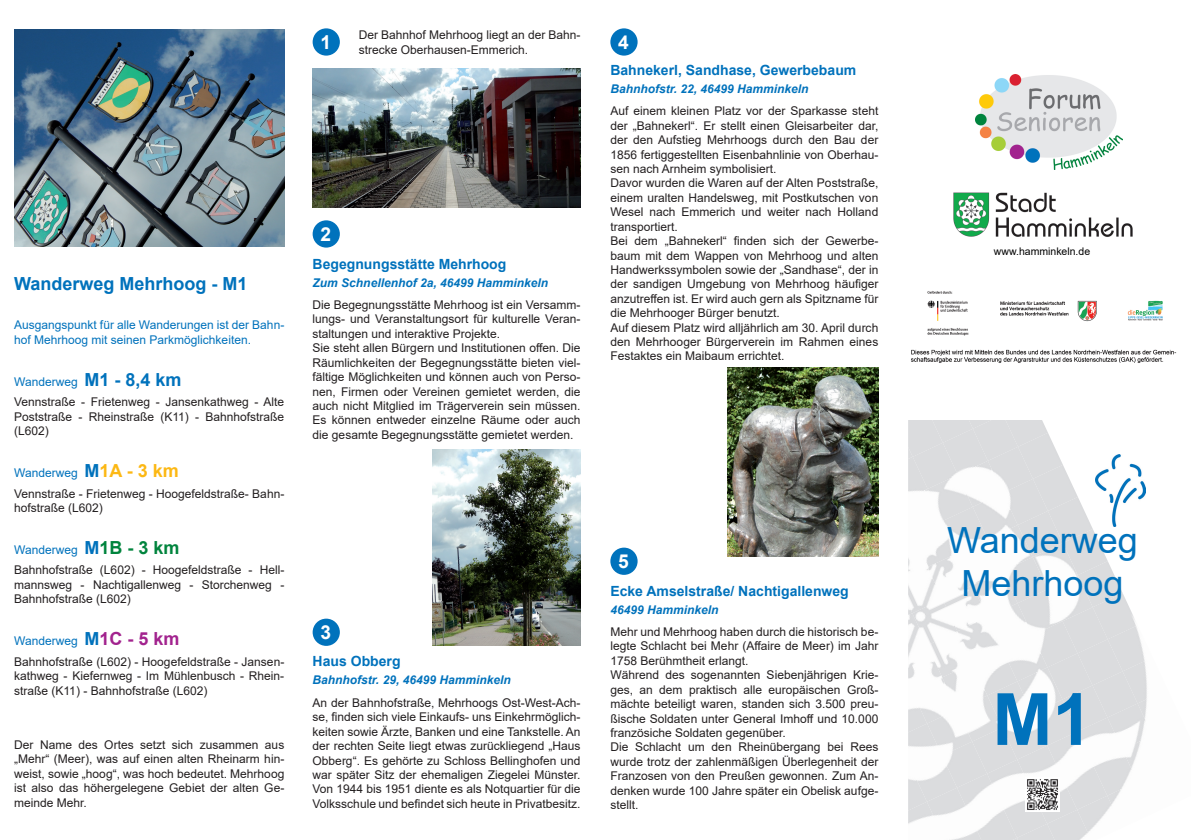
<style>
.page{position:relative;width:1191px;height:840px;background:#fff}
.page>*{position:absolute;margin:0;border:0;box-sizing:border-box;transform-origin:0 0}
.t1{font:700 72px "Arial";color:#0072bc}
.t2{font:36px/43.2px "Arial";color:#0072bc;text-align:center}
.t3{font:700 19.2px "Arial";color:#fff}
.t4{font:700 18px "Arial";color:#0072bc}
.t5{font:700 14px "Arial";color:#0072bc}
.t6{font:12px/14.4px "Arial";color:#231f20}
.t7{font:italic 700 12px "Arial";color:#0072bc}
.t8{font:12px/14.4px "Arial";color:#0072bc}
.t9{font:10.5px "Arial";color:#000}
.s1{color:#0072bc}
.s2{font-weight:700;font-size:18px;color:#0072bc}
.s3{font-weight:700;font-size:18px;color:#fcb814}
.s4{font-weight:700;font-size:18px;color:#00843d}
.s5{font-weight:700;font-size:18px;color:#a2238e}
</style>
<div class="page">
<img style="left:14px;top:29px;width:270px;height:218px">
<img style="left:727px;top:367px;width:151px;height:189px">
<img style="left:432px;top:449px;width:148px;height:196px">
<img style="left:313px;top:68px;width:267px;height:139px">
<div style="left:313px;top:28px;width:27px;height:28px;background:#0072bc;border-radius:50%"></div>
<div style="left:313px;top:618px;width:27px;height:27px;background:#0072bc;border-radius:50%"></div>
<div style="left:313px;top:220px;width:27px;height:27px;background:#0072bc;border-radius:50%"></div>
<div style="left:610px;top:28px;width:27px;height:28px;background:#0072bc;border-radius:50%"></div>
<div style="left:610px;top:547px;width:27px;height:27px;background:#0072bc;border-radius:50%"></div>
<img style="left:942px;top:428px;width:30px;height:46px">
<img style="left:1005px;top:420px;width:43px;height:26px">
<img style="left:927px;top:474px;width:30px;height:44px">
<img style="left:957px;top:460px;width:30px;height:46px">
<img style="left:987px;top:446px;width:31px;height:33px">
<img style="left:1018px;top:432px;width:45px;height:46px">
<img style="left:908px;top:558px;width:2px;height:8px">
<img style="left:926px;top:544px;width:16px;height:19px">
<img style="left:942px;top:506px;width:30px;height:46px">
<img style="left:972px;top:492px;width:30px;height:46px">
<img style="left:1002px;top:478px;width:30px;height:46px">
<img style="left:1032px;top:464px;width:45px;height:46px">
<img style="left:908px;top:566px;width:19px;height:47px">
<img style="left:927px;top:552px;width:26px;height:46px">
<img style="left:957px;top:538px;width:29px;height:46px">
<img style="left:987px;top:524px;width:30px;height:14px">
<img style="left:1017px;top:510px;width:30px;height:46px">
<img style="left:1047px;top:496px;width:45px;height:46px">
<img style="left:908px;top:613px;width:4px;height:32px">
<img style="left:912px;top:598px;width:30px;height:47px">
<img style="left:942px;top:584px;width:30px;height:47px">
<img style="left:972px;top:570px;width:24px;height:36px">
<img style="left:1007px;top:556px;width:25px;height:46px">
<img style="left:1032px;top:542px;width:30px;height:46px">
<img style="left:1062px;top:528px;width:45px;height:46px">
<img style="left:908px;top:645px;width:7px;height:34px">
<img style="left:927px;top:631px;width:30px;height:46px">
<img style="left:957px;top:617px;width:30px;height:33px">
<img style="left:987px;top:602px;width:30px;height:45px">
<img style="left:1017px;top:588px;width:30px;height:38px">
<img style="left:1047px;top:574px;width:30px;height:46px">
<img style="left:1077px;top:560px;width:45px;height:46px">
<img style="left:942px;top:663px;width:16px;height:29px">
<img style="left:972px;top:649px;width:30px;height:46px">
<img style="left:1002px;top:635px;width:30px;height:46px">
<img style="left:1032px;top:620px;width:30px;height:47px">
<img style="left:1062px;top:606px;width:30px;height:47px">
<img style="left:1092px;top:592px;width:44px;height:47px">
<img style="left:927px;top:709px;width:30px;height:38px">
<img style="left:957px;top:695px;width:30px;height:46px">
<img style="left:987px;top:681px;width:30px;height:46px">
<img style="left:1017px;top:667px;width:30px;height:36px">
<img style="left:1047px;top:653px;width:30px;height:46px">
<img style="left:1077px;top:639px;width:30px;height:46px">
<img style="left:1107px;top:625px;width:37px;height:46px">
<img style="left:912px;top:771px;width:30px;height:30px">
<img style="left:942px;top:741px;width:30px;height:46px">
<img style="left:972px;top:727px;width:30px;height:46px">
<img style="left:1002px;top:713px;width:30px;height:46px">
<img style="left:1032px;top:699px;width:30px;height:46px">
<img style="left:1062px;top:685px;width:30px;height:46px">
<img style="left:1092px;top:671px;width:30px;height:46px">
<img style="left:1122px;top:657px;width:25px;height:46px">
<img style="left:908px;top:801px;width:18px;height:23px">
<img style="left:926px;top:787px;width:31px;height:30px">
<img style="left:957px;top:773px;width:30px;height:38px">
<img style="left:987px;top:759px;width:30px;height:28px">
<img style="left:1017px;top:745px;width:30px;height:29px">
<img style="left:1047px;top:731px;width:30px;height:38px">
<img style="left:1077px;top:717px;width:30px;height:26px">
<img style="left:1107px;top:703px;width:30px;height:31px">
<img style="left:1137px;top:689px;width:10px;height:46px">
<img style="left:956px;top:833px;width:16px;height:6px">
<img style="left:972px;top:805px;width:40px;height:34px">
<img style="left:1002px;top:800px;width:30px;height:37px">
<img style="left:1062px;top:763px;width:30px;height:46px">
<img style="left:1092px;top:757px;width:30px;height:38px">
<img style="left:1122px;top:735px;width:20px;height:46px">
<img style="left:1017px;top:823px;width:30px;height:16px">
<img style="left:1077px;top:795px;width:30px;height:44px">
<img style="left:1107px;top:781px;width:19px;height:30px">
<img style="left:1137px;top:767px;width:5px;height:14px">
<img style="left:1095px;top:454px;width:50px;height:72px">
<img style="left:975px;top:74px;width:147px;height:96px">
<img style="left:953px;top:192px;width:180px;height:45px">
<img style="left:911px;top:291px;width:266px;height:72px">
<img style="left:1025px;top:779px;width:35px;height:32px">
<h3 class="t3" style="left:320px;top:29px;width:12px">1</h3>
<p class="t6" style="left:359px;top:28px;width:223px">Der Bahnhof Mehrhoog liegt an der Bahn-</p>
<p class="t6" style="left:359px;top:42px;width:171px">strecke Oberhausen-Emmerich.</p>
<h3 class="t4" style="left:14px;top:271px;width:235px">Wanderweg Mehrhoog - M1</h3>
<p class="t8" style="left:14px;top:318px;width:272px">Ausgangspunkt für alle Wanderungen ist der Bahn&shy;hof Mehrhoog mit seinen Parkmöglichkeiten.</p>
<p class="t6" style="left:14px;top:371px;width:272px;line-height:20.4px"><span class="s1">Wanderweg</span> <span class="s2">M1 - 8,4 km<br></span>Vennstraße - Frietenweg - Jansenkathweg - Alte</p>
<p class="t6" style="left:14px;top:409px;width:272px">Poststraße - Rheinstraße (K11) - Bahnhofstraße (L602)</p>
<p class="t6" style="left:14px;top:462px;width:272px;line-height:20.4px"><span class="s1">Wanderweg</span> <span class="s2">M</span><span class="s3">1A - 3 km<br></span>Vennstraße - Frietenweg - Hoogefeldstraße- Bahn-</p>
<p class="t6" style="left:14px;top:500px;width:90px">hofstraße (L602)</p>
<p class="t6" style="left:14px;top:539px;width:272px;line-height:20.4px"><span class="s1">Wanderweg</span> <span class="s2">M</span><span class="s4">1B - 3 km<br></span>Bahnhofstraße (L602) - Hoogefeldstraße - Hell-</p>
<p class="t6" style="left:14px;top:577px;width:272px">mannsweg - Nachtigallenweg - Storchenweg -<br>Bahnhofstraße (L602)</p>
<p class="t6" style="left:14px;top:630px;width:272px;line-height:20.4px"><span class="s1">Wanderweg</span> <span class="s2">M</span><span class="s5">1C - 5 km<br></span>Bahnhofstraße (L602) - Hoogefeldstraße - Jansen-</p>
<p class="t6" style="left:14px;top:668px;width:272px">kathweg - Kiefernweg - Im Mühlenbusch - Rhein&shy;straße (K11) - Bahnhofstraße (L602)</p>
<p class="t6" style="left:14px;top:737px;width:272px;text-align:justify">Der Name des Ortes setzt sich zusammen aus „Mehr“ (Meer), was auf einen alten Rheinarm hin&shy;weist, sowie „hoog“, was hoch bedeutet. Mehrhoog ist also das höhergelegene Gebiet der alten Ge&shy;meinde Mehr.</p>
<h3 class="t3" style="left:320px;top:221px;width:12px">2</h3>
<p class="t5" style="left:313px;top:254px;width:195px">Begegnungsstätte Mehrhoog</p>
<p class="t7" style="left:313px;top:274px;width:237px">Zum Schnellenhof 2a, 46499 Hamminkeln</p>
<p class="t6" style="left:313px;top:297px;width:269px">Die Begegnungsstätte Mehrhoog ist ein Versamm&shy;lungs- und Veranstaltungsort für kulturelle Veran&shy;staltungen und interaktive Projekte.<br>Sie steht allen Bürgern und Institutionen offen. Die Räumlichkeiten der Begegnungsstätte bieten viel&shy;fältige Möglichkeiten und können auch von Perso&shy;nen, Firmen oder Vereinen gemietet werden, die auch nicht Mitglied im Trägerverein sein müssen.<br>Es können entweder einzelne Räume oder auch die gesamte Begegnungsstätte gemietet werden.</p>
<h3 class="t3" style="left:320px;top:618px;width:12px">3</h3>
<p class="t5" style="left:313px;top:651px;width:89px">Haus Obberg</p>
<p class="t7" style="left:313px;top:671px;width:200px">Bahnhofstr. 29, 46499 Hamminkeln</p>
<p class="t6" style="left:313px;top:695px;width:269px;text-align:justify">An der Bahnhofstraße, Mehrhoogs Ost-West-Ach&shy;se, finden sich viele Einkaufs- uns Einkehrmöglich&shy;keiten sowie Ärzte, Banken und eine Tankstelle. An der rechten Seite liegt etwas zurückliegend „Haus Obberg“. Es gehörte zu Schloss Bellinghofen und war später Sitz der ehemaligen Ziegelei Münster.<br>Von 1944 bis 1951 diente es als Notquartier für die Volksschule und befindet sich heute in Privatbesitz.</p>
<h3 class="t3" style="left:618px;top:29px;width:12px">4</h3>
<p class="t5" style="left:610px;top:60px;width:247px">Bahnekerl, Sandhase, Gewerbebaum</p>
<p class="t7" style="left:610px;top:81px;width:200px">Bahnhofstr. 22, 46499 Hamminkeln</p>
<p class="t6" style="left:610px;top:104px;width:269px">Auf einem kleinen Platz vor der Sparkasse steht der „Bahnekerl“. Er stellt einen Gleisarbeiter dar, der den Aufstieg Mehrhoogs durch den Bau der 1856 fertiggestellten Eisenbahnlinie von Oberhau&shy;sen nach Arnheim symbolisiert.<br>Davor wurden die Waren auf der Alten Poststraße, einem uralten Handelsweg, mit Postkutschen von Wesel nach Emmerich und weiter nach Holland transportiert.<br>Bei dem „Bahnekerl“ finden sich der Gewerbe&shy;baum mit dem Wappen von Mehrhoog und alten Handwerkssymbolen sowie der „Sandhase“, der in der sandigen Umgebung von Mehrhoog häufiger anzutreffen ist. Er wird auch gern als Spitzname für die Mehrhooger Bürger benutzt.<br>Auf diesem Platz wird alljährlich am 30. April durch den Mehrhooger Bürgerverein im Rahmen eines Festaktes ein Maibaum errichtet.</p>
<h3 class="t3" style="left:618px;top:548px;width:12px">5</h3>
<p class="t5" style="left:610px;top:580px;width:240px">Ecke Amselstraße/ Nachtigallenweg</p>
<p class="t7" style="left:610px;top:601px;width:110px">46499 Hamminkeln</p>
<p class="t6" style="left:610px;top:624px;width:269px">Mehr und Mehrhoog haben durch die historisch be&shy;legte Schlacht bei Mehr (Affaire de Meer) im Jahr 1758 Berühmtheit erlangt.<br>Während des sogenannten Siebenjährigen Krie&shy;ges, an dem praktisch alle europäischen Groß&shy;mächte beteiligt waren, standen sich 3.500 preu&shy;ßische Soldaten unter General Imhoff und 10.000 französiche Soldaten gegenüber.<br>Die Schlacht um den Rheinübergang bei Rees wurde trotz der zahlenmäßigen Überlegenheit der Franzosen von den Preußen gewonnen. Zum An&shy;denken wurde 100 Jahre später ein Obelisk aufge&shy;stellt.</p>
<p class="t9" style="left:994px;top:244px;width:98px">www.hamminkeln.de</p>
<h2 class="t2" style="left:947px;top:518px;width:192px">Wanderweg<br>Mehrhoog</h2>
<h1 class="t1" style="left:992px;top:668px;width:102px">M1</h1>
</div>
